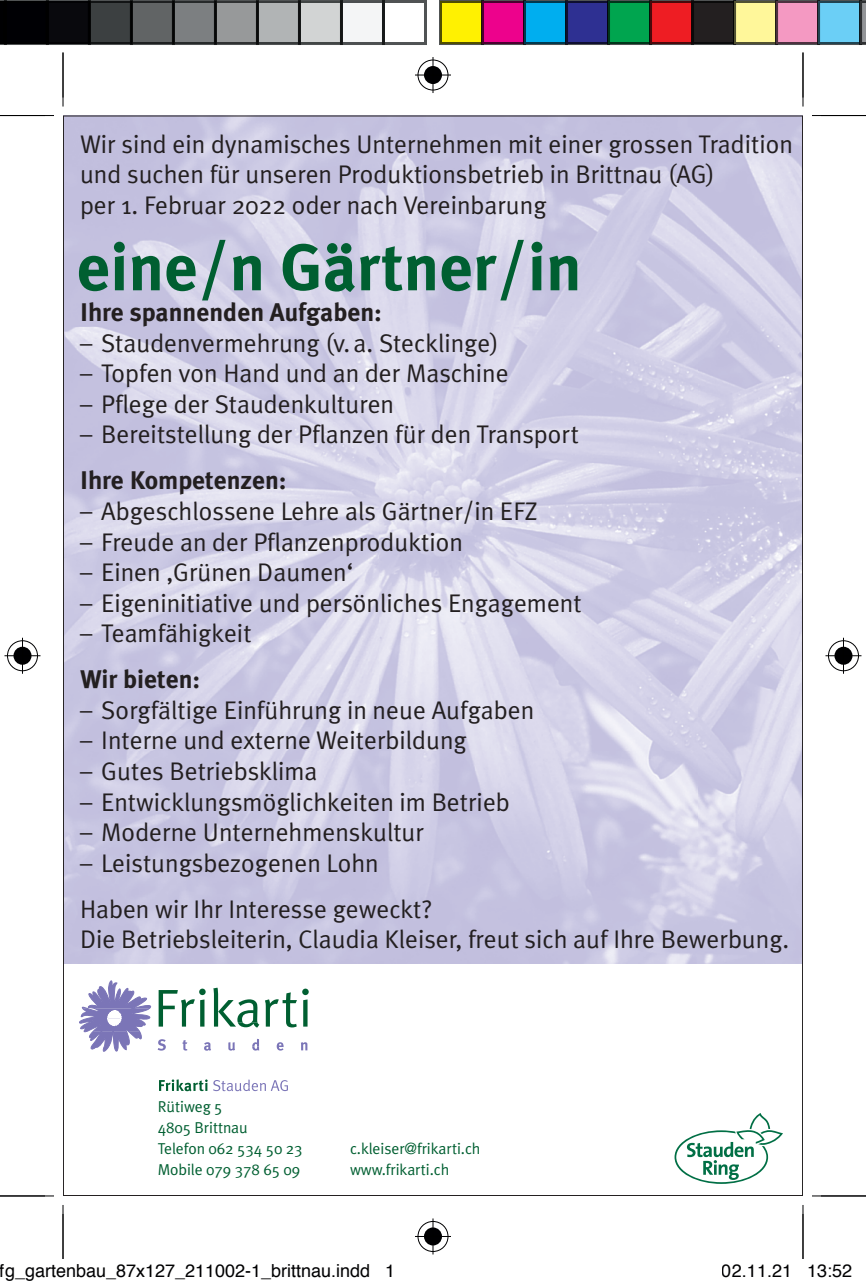
<style>
.page{position:relative;width:866px;height:1286px;background:#fff}
.page>*{position:absolute;margin:0;border:0;box-sizing:border-box;transform-origin:0 0}
.t1{font:700 66px "Meta Plus";color:#005f31}
.t2{font:25.5px/30.6px "Meta Plus Normal";color:#231f20}
.t3{font:700 25.5px "Meta Plus";color:#231f20}
.t4{font:18px "Helvetica";color:#000002}
.t5{font:15.6px/21px "Meta Plus Normal";letter-spacing:-.005em;color:#005f31}
</style>
<div class="page">
<img style="left:65px;top:118px;width:736px;height:845px">
<svg style="left:159px;top:1079px;width:129px;height:12px"></svg>
<svg style="left:200px;top:999px;width:4px;height:27px"></svg>
<div style="left:199px;top:988px;width:7px;height:7px;background:#005f31;border-radius:50%"></div>
<svg style="left:213px;top:987px;width:46px;height:40px"></svg>
<svg style="left:265px;top:992px;width:32px;height:35px"></svg>
<svg style="left:303px;top:999px;width:4px;height:27px"></svg>
<div style="left:302px;top:988px;width:7px;height:7px;background:#005f31;border-radius:50%"></div>
<svg style="left:204px;top:1042px;width:7px;height:8px"></svg>
<svg style="left:228px;top:1042px;width:7px;height:8px"></svg>
<svg style="left:252px;top:1038px;width:7px;height:12px"></svg>
<svg style="left:277px;top:1042px;width:7px;height:8px"></svg>
<svg style="left:301px;top:1042px;width:6px;height:8px"></svg>
<svg style="left:79px;top:980px;width:116px;height:72px"></svg>
<svg style="left:674px;top:1113px;width:109px;height:70px"></svg>
<svg style="left:803px;top:52px;width:1px;height:54px"></svg>
<svg style="left:803px;top:1205px;width:1px;height:53px"></svg>
<hr style="left:0;top:115px;width:54px;height:1px;background:#000002">
<hr style="left:812px;top:115px;width:54px;height:1px;background:#000002">
<hr style="left:0;top:1195px;width:54px;height:1px;background:#000002">
<hr style="left:812px;top:1195px;width:54px;height:1px;background:#000002">
<hr style="left:62px;top:52px;width:2px;height:54px;background:#000002">
<hr style="left:62px;top:1204px;width:2px;height:54px;background:#000002">
<hr style="left:802px;top:52px;width:1px;height:54px;background:#000002">
<hr style="left:802px;top:1204px;width:1px;height:54px;background:#000002">
<div style="left:416px;top:58px;width:34px;height:34px;border:4px solid #fff;border-radius:50%"></div>
<svg style="left:416px;top:73px;width:34px;height:4px"></svg>
<svg style="left:431px;top:57px;width:4px;height:36px"></svg>
<div style="left:422px;top:64px;width:22px;height:22px;border:4px solid #fff;border-radius:50%"></div>
<div style="left:418px;top:60px;width:30px;height:30px;border:1px solid #000002;border-radius:50%"></div>
<hr style="left:415px;top:74px;width:36px;height:2px;background:#000002">
<hr style="left:432px;top:57px;width:1px;height:36px;background:#000002">
<svg style="left:424px;top:66px;width:18px;height:18px"></svg>
<div style="left:416px;top:1219px;width:34px;height:34px;border:4px solid #fff;border-radius:50%"></div>
<svg style="left:416px;top:1234px;width:34px;height:4px"></svg>
<svg style="left:431px;top:1218px;width:4px;height:36px"></svg>
<div style="left:422px;top:1225px;width:22px;height:22px;border:4px solid #fff;border-radius:50%"></div>
<div style="left:418px;top:1221px;width:30px;height:30px;border:1px solid #000002;border-radius:50%"></div>
<hr style="left:415px;top:1235px;width:36px;height:2px;background:#000002">
<hr style="left:432px;top:1218px;width:1px;height:36px;background:#000002">
<svg style="left:424px;top:1227px;width:18px;height:18px"></svg>
<div style="left:6px;top:639px;width:33px;height:33px;border:4px solid #fff;border-radius:50%"></div>
<hr style="left:4px;top:654px;width:36px;height:3px;background:#fff">
<hr style="left:21px;top:638px;width:3px;height:36px;background:#fff">
<div style="left:12px;top:645px;width:21px;height:21px;border:4px solid #fff;border-radius:50%"></div>
<div style="left:7px;top:640px;width:31px;height:31px;border:1px solid #000002;border-radius:50%"></div>
<hr style="left:4px;top:655px;width:36px;height:1px;background:#000002">
<hr style="left:22px;top:638px;width:1px;height:36px;background:#000002">
<svg style="left:14px;top:646px;width:18px;height:18px"></svg>
<div style="left:826px;top:639px;width:34px;height:33px;border:4px solid #fff;border-radius:50%"></div>
<hr style="left:825px;top:654px;width:36px;height:3px;background:#fff">
<hr style="left:841px;top:638px;width:4px;height:36px;background:#fff">
<div style="left:832px;top:645px;width:22px;height:21px;border:4px solid #fff;border-radius:50%"></div>
<div style="left:828px;top:640px;width:31px;height:31px;border:1px solid #000002;border-radius:50%"></div>
<hr style="left:825px;top:655px;width:36px;height:1px;background:#000002">
<hr style="left:843px;top:638px;width:1px;height:36px;background:#000002">
<svg style="left:834px;top:646px;width:18px;height:18px"></svg>
<svg style="left:0;top:0;width:4px;height:45px"></svg>
<div style="left:5px;top:2px;width:42px;height:42px;background:#000004"></div>
<div style="left:4px;top:0;width:45px;height:45px;border:3px solid #505354"></div>
<div style="left:47px;top:2px;width:42px;height:42px;background:#09090d"></div>
<div style="left:46px;top:0;width:45px;height:45px;border:3px solid #505354"></div>
<div style="left:89px;top:2px;width:42px;height:42px;background:#3c4041"></div>
<div style="left:88px;top:0;width:45px;height:45px;border:3px solid #505354"></div>
<div style="left:131px;top:2px;width:42px;height:42px;background:#616465"></div>
<div style="left:130px;top:0;width:45px;height:45px;border:3px solid #505354"></div>
<div style="left:173px;top:2px;width:42px;height:42px;background:#7c7f81"></div>
<div style="left:172px;top:0;width:45px;height:45px;border:3px solid #505354"></div>
<div style="left:215px;top:2px;width:42px;height:42px;background:#97999a"></div>
<div style="left:214px;top:0;width:45px;height:45px;border:3px solid #505354"></div>
<div style="left:257px;top:2px;width:42px;height:42px;background:#b1b4b5"></div>
<div style="left:256px;top:0;width:45px;height:45px;border:3px solid #505354"></div>
<div style="left:299px;top:2px;width:42px;height:42px;background:#d2d4d4"></div>
<div style="left:298px;top:0;width:45px;height:45px;border:3px solid #505354"></div>
<div style="left:341px;top:2px;width:42px;height:42px;background:#f4f5f6"></div>
<div style="left:340px;top:0;width:45px;height:45px;border:3px solid #505354"></div>
<div style="left:382px;top:0;width:45px;height:45px;border:3px solid #505354"></div>
<div style="left:440px;top:2px;width:42px;height:42px;background:#fff101"></div>
<div style="left:439px;top:0;width:45px;height:45px;border:3px solid #505354"></div>
<div style="left:482px;top:2px;width:42px;height:42px;background:#ed028c"></div>
<div style="left:481px;top:0;width:45px;height:45px;border:3px solid #505354"></div>
<div style="left:524px;top:2px;width:42px;height:42px;background:#00aeef"></div>
<div style="left:523px;top:0;width:45px;height:45px;border:3px solid #505354"></div>
<div style="left:566px;top:2px;width:42px;height:42px;background:#2e3092"></div>
<div style="left:565px;top:0;width:45px;height:45px;border:3px solid #505354"></div>
<div style="left:608px;top:2px;width:42px;height:42px;background:#00a54f"></div>
<div style="left:607px;top:0;width:45px;height:45px;border:3px solid #505354"></div>
<div style="left:650px;top:2px;width:42px;height:42px;background:#ee1d23"></div>
<div style="left:649px;top:0;width:45px;height:45px;border:3px solid #505354"></div>
<div style="left:692px;top:2px;width:42px;height:42px;background:#231f20"></div>
<div style="left:691px;top:0;width:45px;height:45px;border:3px solid #505354"></div>
<div style="left:734px;top:2px;width:42px;height:42px;background:#fff79a"></div>
<div style="left:733px;top:0;width:45px;height:45px;border:3px solid #505354"></div>
<div style="left:776px;top:2px;width:42px;height:42px;background:#f499c2"></div>
<div style="left:775px;top:0;width:45px;height:45px;border:3px solid #505354"></div>
<div style="left:818px;top:2px;width:42px;height:42px;background:#6bcff6"></div>
<div style="left:817px;top:0;width:45px;height:45px;border:3px solid #505354"></div>
<svg style="left:859px;top:0;width:7px;height:45px"></svg>
<p class="t2" style="left:80px;top:128px;width:714px">Wir sind ein dynamisches Unternehmen mit einer grossen Tradition und suchen für unseren Produktionsbetrieb in Brittnau (AG)<br>per 1. Februar 2022 oder nach Vereinbarung</p>
<h1 class="t1" style="left:77px;top:229px;width:507px">eine/n Gärtner/in</h1>
<p class="t3" style="left:80px;top:297px;width:303px">Ihre spannenden Aufgaben:</p>
<p class="t2" style="left:80px;top:327px;width:420px">– Staudenvermehrung (v. a. Stecklinge)</p>
<p class="t2" style="left:80px;top:358px;width:430px">– Topfen von Hand und an der Maschine</p>
<p class="t2" style="left:80px;top:388px;width:316px">– Pflege der Staudenkulturen</p>
<p class="t2" style="left:80px;top:419px;width:500px">– Bereitstellung der Pflanzen für den Transport</p>
<p class="t3" style="left:80px;top:466px;width:208px">Ihre Kompetenzen:</p>
<p class="t2" style="left:80px;top:495px;width:459px">– Abgeschlossene Lehre als Gärtner/in EFZ</p>
<p class="t2" style="left:80px;top:526px;width:384px">– Freude an der Pflanzenproduktion</p>
<p class="t2" style="left:80px;top:556px;width:275px">– Einen ‚Grünen Daumen‘</p>
<p class="t2" style="left:80px;top:587px;width:503px">– Eigeninitiative und persönliches Engagement</p>
<p class="t2" style="left:80px;top:618px;width:173px">– Teamfähigkeit</p>
<p class="t3" style="left:80px;top:664px;width:122px">Wir bieten:</p>
<p class="t2" style="left:80px;top:694px;width:456px">– Sorgfältige Einführung in neue Aufgaben</p>
<p class="t2" style="left:80px;top:725px;width:388px">– Interne und externe Weiterbildung</p>
<p class="t2" style="left:80px;top:755px;width:239px">– Gutes Betriebsklima</p>
<p class="t2" style="left:80px;top:786px;width:431px">– Entwicklungsmöglichkeiten im Betrieb</p>
<p class="t2" style="left:80px;top:817px;width:345px">– Moderne Unternehmenskultur</p>
<p class="t2" style="left:80px;top:840px;width:354px;line-height:45.9px">– Leistungsbezogenen Lohn<br>Haben wir Ihr Interesse geweckt?</p>
<p class="t2" style="left:80px;top:924px;width:711px">Die Betriebsleiterin, Claudia Kleiser, freut sich auf Ihre Bewerbung.</p>
<p class="t5" style="left:158px;top:1096px;width:147px">Rütiweg 5<br>4805 Brittnau<br>Telefon 062 534 50 23<br>Mobile 079 378 65 09</p>
<p class="t5" style="left:350px;top:1138px;width:132px">c.kleiser@frikarti.ch www.frikarti.ch</p>
<p class="t4" style="left:0;top:1256px;width:397px">fg_gartenbau_87x127_211002-1_brittnau.indd 1</p>
<p class="t4" style="left:722px;top:1256px;width:132px">02.11.21 13:52</p>
</div>
